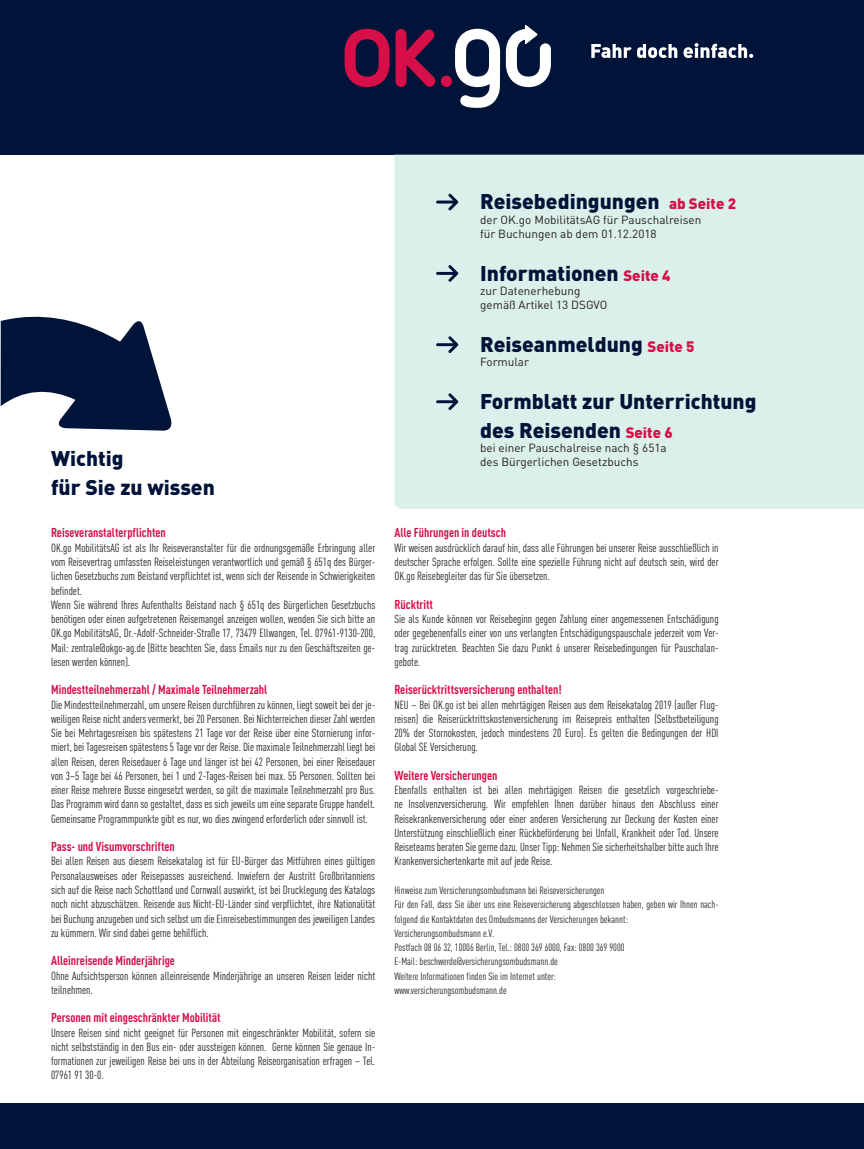
<style>
.page{position:relative;width:864px;height:1149px;background:#fff}
.page>*{position:absolute;margin:0;border:0;box-sizing:border-box;transform-origin:0 0}
.OKgo_RK-B_-_Headline{font:900 21px/28.5px "DIN Pro";color:#001338}
.OKgo_RK_-_Subheadlin{font:700 condensed 12.75px "DIN Pro";color:#d60f48}
.OKgo_RK-B_-_Text_sml{font:condensed 11.7px/14.2px "DIN Pro";color:#231f20;text-align:justify}
.OKgo_RK-B_Text_med{font:11.7px/14.2px "DIN Pro";color:#231f20}
.OKgo_RK-B_-_Text_sml-2{font:condensed 10.5px/14.2px "DIN Pro";color:#231f20}
.s1{font-size:15px;color:#d60f48}
</style>
<div class="page">
<div style="left:0;top:0;width:863px;height:1148px;background:#001338"></div>
<div style="left:0;top:155px;width:863px;height:947px;background:#fff"></div>
<svg style="left:455px;top:24px;width:95px;height:84px"></svg>
<div style="left:440px;top:76px;width:11px;height:11px;background:#d60f48;border-radius:50%"></div>
<svg style="left:344px;top:29px;width:91px;height:58px"></svg>
<svg style="left:591px;top:43px;width:162px;height:15px"></svg>
<div style="left:394px;top:155px;width:469px;height:354px;background:#dbefeb"></div>
<svg style="left:435px;top:192px;width:24px;height:19px"></svg>
<svg style="left:435px;top:264px;width:24px;height:18px"></svg>
<svg style="left:435px;top:335px;width:24px;height:18px"></svg>
<svg style="left:435px;top:392px;width:24px;height:18px"></svg>
<svg style="left:1px;top:316px;width:171px;height:115px"></svg>
<p class="OKgo_RK-B_-_Headline" style="left:51px;top:443px;width:165px">Wichtig<br>für Sie zu wissen</p>
<p class="OKgo_RK_-_Subheadlin" style="left:51px;top:523px;width:116px">Reiseveranstalterpflichten</p>
<p class="OKgo_RK-B_-_Text_sml" style="left:51px;top:539px;width:325px">OK.go MobilitätsAG ist als Ihr Reiseveranstalter für die ordnungsgemäße Erbringung aller vom Reisevertrag umfassten Reiseleistungen verantwortlich und gemäß § 651q des Bürger&shy;lichen Gesetzbuchs zum Beistand verpflichtet ist, wenn sich der Reisende in Schwierigkeiten befindet.</p>
<p class="OKgo_RK-B_-_Text_sml" style="left:51px;top:596px;width:325px">Wenn Sie während Ihres Aufenthalts Beistand nach § 651q des Bürgerlichen Gesetzbuchs benötigen oder einen aufgetretenen Reisemangel anzeigen wollen, wenden Sie sich bitte an OK.go MobilitätsAG, Dr.-Adolf-Schneider-Straße 17, 73479 Ellwangen, Tel. 07961-9130-200, Mail: zentrale@okgo-ag.de (Bitte beachten Sie, dass Emails nur zu den Geschäftszeiten ge&shy;lesen werden können).</p>
<p class="OKgo_RK_-_Subheadlin" style="left:51px;top:680px;width:218px">Mindestteilnehmerzahl / Maximale Teilnehmerzahl</p>
<p class="OKgo_RK-B_-_Text_sml" style="left:51px;top:696px;width:325px">Die Mindestteilnehmerzahl, um unsere Reisen durchführen zu können, liegt soweit bei der je&shy;weiligen Reise nicht anders vermerkt, bei 20 Personen. Bei Nichterreichen dieser Zahl werden Sie bei Mehrtagesreisen bis spätestens 21 Tage vor der Reise über eine Stornierung infor&shy;miert, bei Tagesreisen spätestens 5 Tage vor der Reise. Die maximale Teilnehmerzahl liegt bei allen Reisen, deren Reisedauer 6 Tage und länger ist bei 42 Personen, bei einer Reisedauer von 3–5 Tage bei 46 Personen, bei 1 und 2-Tages-Reisen bei max. 55 Personen. Sollten bei einer Reise mehrere Busse eingesetzt werden, so gilt die maximale Teilnehmerzahl pro Bus.<br>Das Programm wird dann so gestaltet, dass es sich jeweils um eine separate Gruppe handelt.<br>Gemeinsame Programmpunkte gibt es nur, wo dies zwingend erforderlich oder sinnvoll ist.</p>
<p class="OKgo_RK_-_Subheadlin" style="left:51px;top:836px;width:125px">Pass- und Visumvorschriften</p>
<p class="OKgo_RK-B_-_Text_sml" style="left:51px;top:853px;width:325px">Bei allen Reisen aus diesem Reisekatalog ist für EU-Bürger das Mitführen eines gültigen Personalausweises oder Reisepasses ausreichend. Inwiefern der Austritt Großbritanniens sich auf die Reise nach Schottland und Cornwall auswirkt, ist bei Drucklegung des Katalogs noch nicht abzuschätzen. Reisende aus Nicht-EU-Länder sind verpflichtet, ihre Nationalität bei Buchung anzugeben und sich selbst um die Einreisebestimmungen des jeweiligen Landes zu kümmern. Wir sind dabei gerne behilflich.</p>
<p class="OKgo_RK_-_Subheadlin" style="left:51px;top:950px;width:125px">Alleinreisende Minderjährige</p>
<p class="OKgo_RK-B_-_Text_sml" style="left:51px;top:967px;width:325px">Ohne Aufsichtsperson können alleinreisende Minderjährige an unseren Reisen leider nicht teilnehmen.</p>
<p class="OKgo_RK_-_Subheadlin" style="left:51px;top:1007px;width:171px">Personen mit eingeschränkter Mobilität</p>
<p class="OKgo_RK-B_-_Text_sml" style="left:51px;top:1024px;width:325px">Unsere Reisen sind nicht geeignet für Personen mit eingeschränkter Mobilität, sofern sie nicht selbstständig in den Bus ein- oder aussteigen können. Gerne können Sie genaue In&shy;formationen zur jeweiligen Reise bei uns in der Abteilung Reiseorganisation erfragen – Tel.<br>07961 91 30-0.</p>
<p class="OKgo_RK-B_-_Headline" style="left:480px;top:187px;width:257px">Reisebedingungen <span class="s1">ab Seite 2</span></p>
<p class="OKgo_RK-B_Text_med" style="left:480px;top:212px;width:223px">der OK.go MobilitätsAG für Pauschalreisen</p>
<p class="OKgo_RK-B_Text_med" style="left:480px;top:226px;width:178px">für Buchungen ab dem 01.12.2018</p>
<p class="OKgo_RK-B_-_Headline" style="left:480px;top:258px;width:192px">Informationen <span class="s1">Seite 4</span></p>
<p class="OKgo_RK-B_Text_med" style="left:480px;top:283px;width:129px">zur Datenerhebung gemäß Artikel 13 DSGVO</p>
<p class="OKgo_RK-B_-_Headline" style="left:480px;top:329px;width:216px">Reiseanmeldung <span class="s1">Seite 5</span></p>
<p class="OKgo_RK-B_Text_med" style="left:480px;top:354px;width:50px">Formular</p>
<p class="OKgo_RK-B_-_Headline" style="left:480px;top:386px;width:278px">Formblatt zur Unterrichtung des Reisenden <span class="s1">Seite 6</span></p>
<p class="OKgo_RK-B_Text_med" style="left:480px;top:440px;width:188px">bei einer Pauschalreise nach § 651a</p>
<p class="OKgo_RK-B_Text_med" style="left:480px;top:454px;width:160px">des Bürgerlichen Gesetzbuchs</p>
<p class="OKgo_RK_-_Subheadlin" style="left:394px;top:523px;width:113px">Alle Führungen in deutsch</p>
<p class="OKgo_RK-B_-_Text_sml" style="left:394px;top:539px;width:325px">Wir weisen ausdrücklich darauf hin, dass alle Führungen bei unserer Reise ausschließlich in deutscher Sprache erfolgen. Sollte eine spezielle Führung nicht auf deutsch sein, wird der OK.go Reisebegleiter das für Sie übersetzen.</p>
<p class="OKgo_RK_-_Subheadlin" style="left:394px;top:594px;width:40px">Rücktritt</p>
<p class="OKgo_RK-B_-_Text_sml" style="left:394px;top:610px;width:325px">Sie als Kunde können vor Reisebeginn gegen Zahlung einer angemessenen Entschädigung oder gegebenenfalls einer von uns verlangten Entschädigungspauschale jederzeit vom Ver&shy;trag zurücktreten. Beachten Sie dazu Punkt 6 unserer Reisebedingungen für Pauschalan&shy;gebote.</p>
<p class="OKgo_RK_-_Subheadlin" style="left:394px;top:680px;width:169px">Reiserücktrittsversicherung enthalten!</p>
<p class="OKgo_RK-B_-_Text_sml" style="left:394px;top:696px;width:325px">NEU – Bei OK.go ist bei allen mehrtägigen Reisen aus dem Reisekatalog 2019 (außer Flug&shy;reisen) die Reiserücktrittskostenversicherung im Reisepreis enthalten (Selbstbeteiligung 20% der Stornokosten, jedoch mindestens 20 Euro). Es gelten die Bedingungen der HDI Global SE Versicherung.</p>
<p class="OKgo_RK_-_Subheadlin" style="left:394px;top:765px;width:104px">Weitere Versicherungen</p>
<p class="OKgo_RK-B_-_Text_sml" style="left:394px;top:781px;width:325px">Ebenfalls enthalten ist bei allen mehrtägigen Reisen die gesetzlich vorgeschriebe&shy;ne Insolvenzversicherung. Wir empfehlen Ihnen darüber hinaus den Abschluss einer Reisekrankenversicherung oder einer anderen Versicherung zur Deckung der Kosten einer Unterstützung einschließlich einer Rückbeförderung bei Unfall, Krankheit oder Tod. Unsere Reiseteams beraten Sie gerne dazu. Unser Tipp: Nehmen Sie sicherheitshalber bitte auch Ihre Krankenversichertenkarte mit auf jede Reise.</p>
<p class="OKgo_RK-B_-_Text_sml-2" style="left:394px;top:882px;width:211px">Hinweise zum Versicherungsombudsmann bei Reiseversicherungen</p>
<p class="OKgo_RK-B_-_Text_sml-2" style="left:394px;top:896px;width:325px">Für den Fall, dass Sie über uns eine Reiseversicherung abgeschlossen haben, geben wir Ihnen nach&shy;folgend die Kontaktdaten des Ombudsmanns der Versicherungen bekannt:</p>
<p class="OKgo_RK-B_-_Text_sml-2" style="left:394px;top:924px;width:101px">Versicherungsombudsmann e.V.</p>
<p class="OKgo_RK-B_-_Text_sml-2" style="left:394px;top:939px;width:232px">Postfach 08 06 32, 10006 Berlin, Tel.: 0800 369 6000, Fax: 0800 369 9000</p>
<p class="OKgo_RK-B_-_Text_sml-2" style="left:394px;top:953px;width:165px">E-Mail: beschwerde@versicherungsombudsmann.de</p>
<p class="OKgo_RK-B_-_Text_sml-2" style="left:394px;top:967px;width:163px">Weitere Informationen finden Sie im Internet unter:</p>
<p class="OKgo_RK-B_-_Text_sml-2" style="left:394px;top:981px;width:114px">www.versicherungsombudsmann.de</p>
</div>
